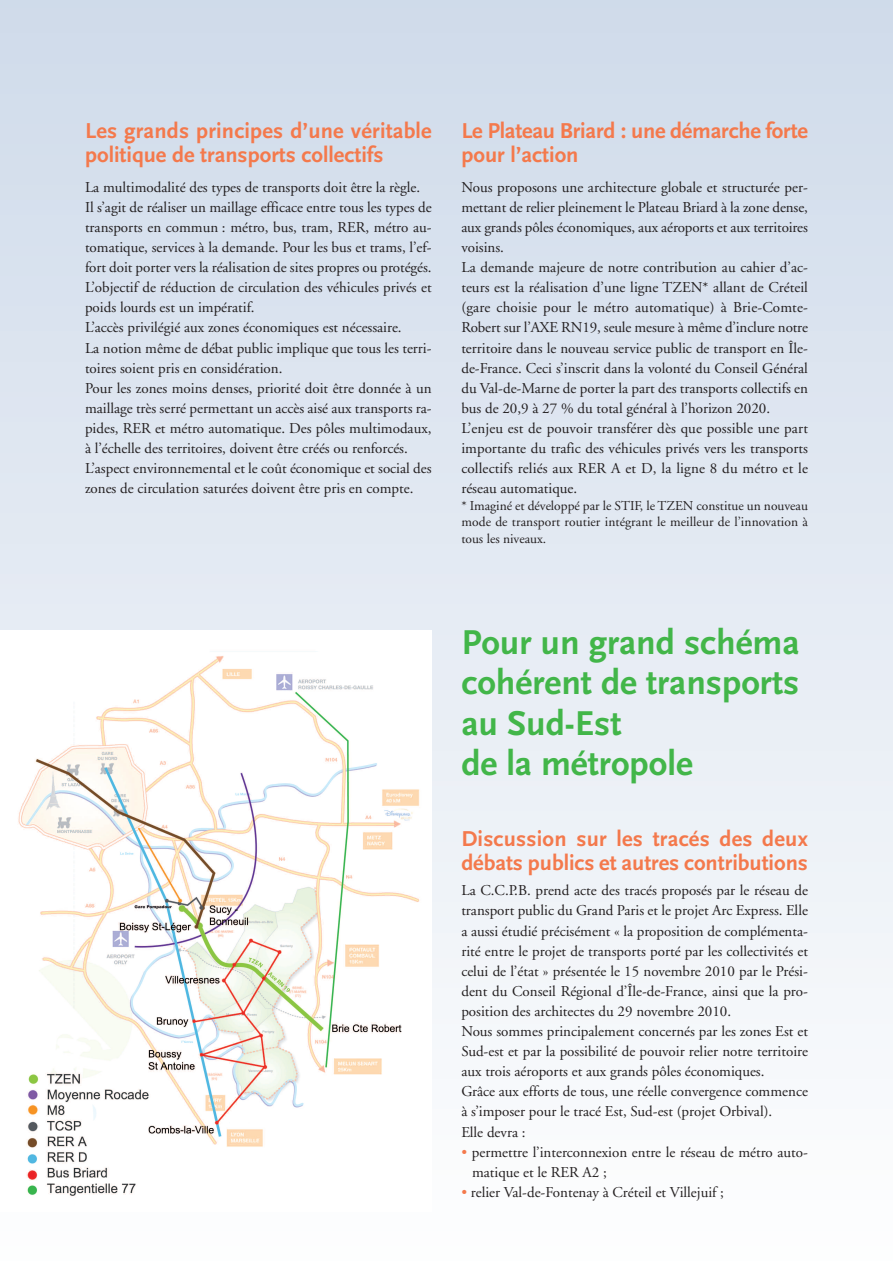
<style>
.page{position:relative;width:893px;height:1263px;background:#fff}
.page>*{position:absolute;margin:0;border:0;box-sizing:border-box;transform-origin:0 0}
.t1{font:700 36px/40.2px "Scala Sans";color:#42b649}
.t2{font:700 22.5px/24px "Scala Sans";color:#f4794c}
.t3{font:15px/20.1px "Adobe Garamond";color:#231f20}
.t4{font:13.5px/16.5px "Adobe Garamond";letter-spacing:.005em;color:#231f20;text-align:justify}
.s1{color:#f4794c}
</style>
<div class="page">
<div style="left:0;top:0;width:893px;height:1263px;background:linear-gradient(to bottom,#cfdaea,#fdfefe)"></div>
<img style="left:1px;top:630px;width:431px;height:582px">
<h2 class="t2" style="left:85px;top:118px;width:348px">Les grands principes d’une véritable politique de transports collectifs</h2>
<p class="t3" style="left:85px;top:178px;width:348px">La multimodalité des types de transports doit être la règle.<br>Il s’agit de réaliser un maillage efficace entre tous les types de transports en commun : métro, bus, tram, RER, métro au&shy;tomatique, services à la demande. Pour les bus et trams, l’ef&shy;fort doit porter vers la réalisation de sites propres ou protégés.<br>L’objectif de réduction de circulation des véhicules privés et poids lourds est un impératif.<br>L’accès privilégié aux zones économiques est nécessaire.<br>La notion même de débat public implique que tous les terri&shy;toires soient pris en considération.<br>Pour les zones moins denses, priorité doit être donnée à un maillage très serré permettant un accès aisé aux transports ra&shy;pides, RER et métro automatique. Des pôles multimodaux, à l’échelle des territoires, doivent être créés ou renforcés.<br>L’aspect environnemental et le coût économique et social des zones de circulation saturées doivent être pris en compte.</p>
<h2 class="t2" style="left:461px;top:118px;width:348px">Le Plateau Briard : une démarche forte pour l’action</h2>
<p class="t3" style="left:461px;top:178px;width:348px">Nous proposons une architecture globale et structurée per&shy;mettant de relier pleinement le Plateau Briard à la zone dense, aux grands pôles économiques, aux aéroports et aux territoires voisins.<br>La demande majeure de notre contribution au cahier d’ac&shy;teurs est la réalisation d’une ligne TZEN* allant de Créteil (gare choisie pour le métro automatique) à Brie-Comte-Robert sur l’AXE RN19, seule mesure à même d’inclure notre territoire dans le nouveau service public de transport en Île&shy;de-France. Ceci s’inscrit dans la volonté du Conseil Général du Val-de-Marne de porter la part des transports collectifs en bus de 20,9 à 27 % du total général à l’horizon 2020.<br>L’enjeu est de pouvoir transférer dès que possible une part importante du trafic des véhicules privés vers les transports collectifs reliés aux RER A et D, la ligne 8 du métro et le réseau automatique.</p>
<p class="t4" style="left:461px;top:498px;width:348px">* Imaginé et développé par le STIF, le TZEN constitue un nouveau mode de transport routier intégrant le meilleur de l’innovation à tous les niveaux.</p>
<h1 class="t1" style="left:461px;top:622px;width:340px">Pour un grand schéma cohérent de transports au Sud-Est<br>de la métropole</h1>
<h2 class="t2" style="left:461px;top:826px;width:348px">Discussion sur les tracés des deux débats publics et autres contributions</h2>
<p class="t3" style="left:461px;top:882px;width:348px">La C.C.P.B. prend acte des tracés proposés par le réseau de transport public du Grand Paris et le projet Arc Express. Elle a aussi étudié précisément « la proposition de complémenta&shy;rité entre le projet de transports porté par les collectivités et celui de l’état » présentée le 15 novembre 2010 par le Prési&shy;dent du Conseil Régional d’Île-de-France, ainsi que la pro&shy;position des architectes du 29 novembre 2010.<br>Nous sommes principalement concernés par les zones Est et Sud-est et par la possibilité de pouvoir relier notre territoire aux trois aéroports et aux grands pôles économiques.<br>Grâce aux efforts de tous, une réelle convergence commence à s’imposer pour le tracé Est, Sud-est (projet Orbival).<br>Elle devra :</p>
<p class="t3" style="left:472px;top:1143px;width:337px;text-indent:-11px"><span class="s1">•</span> permettre l’interconnexion entre le réseau de métro auto&shy;matique et le RER A2 ;</p>
<p class="t3" style="left:461px;top:1183px;width:264px"><span class="s1">•</span> relier Val-de-Fontenay à Créteil et Villejuif ;</p>
</div>
